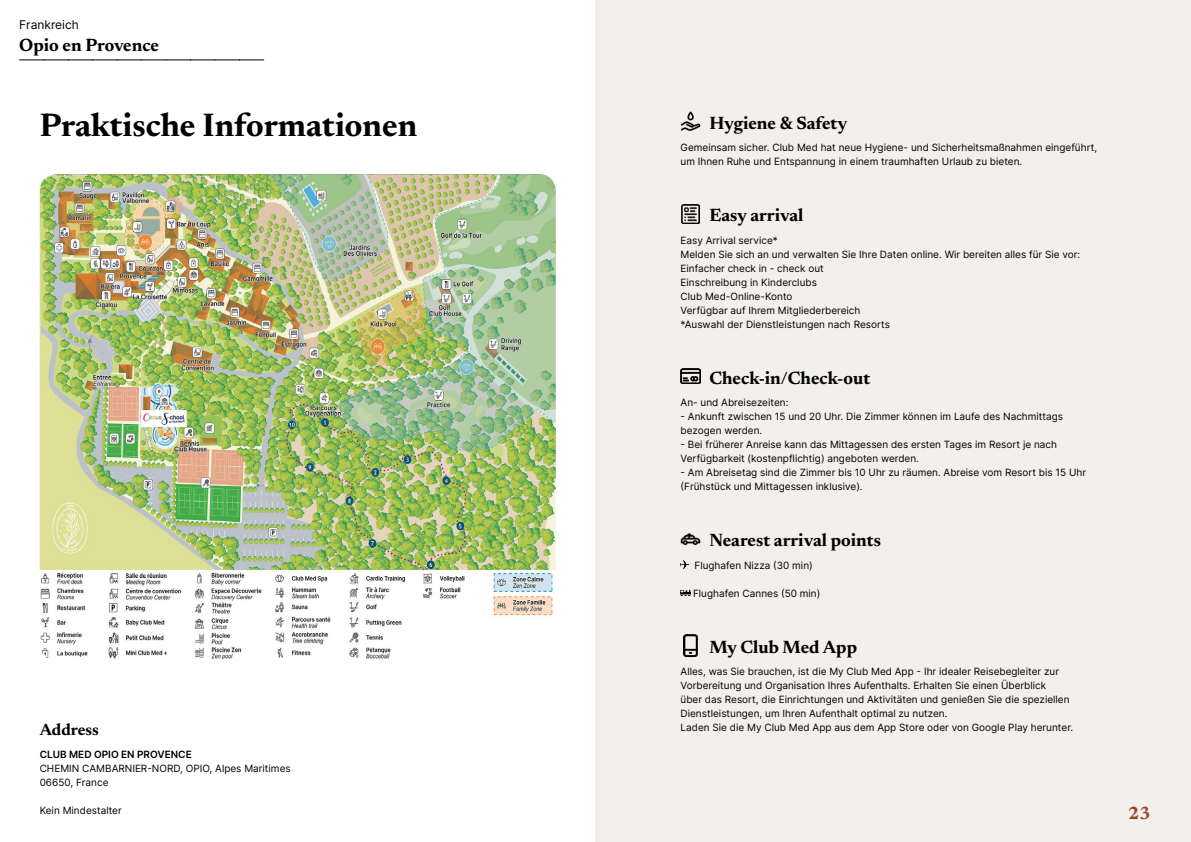
<style>
.page{position:relative;width:1191px;height:842px;background:#fff}
.page>*{position:absolute;margin:0;border:0;box-sizing:border-box;transform-origin:0 0}
.t1{font:700 33px "Newsreader 24 pt";color:#000}
.t2{font:700 18px "Newsreader 24 pt";color:#000}
.t3{font:700 18px "Newsreader 24 pt";color:#9d432c}
.t4{font:700 16.5px "Newsreader 24 pt";color:#000}
.t5{font:12px "Inter";color:#000}
.t6{font:10px/14px "Inter";color:#000}
.t7{font:600 10px "Inter";color:#000}
</style>
<div class="page">
<div style="left:595px;top:0;width:596px;height:842px;background:#f3f0ec"></div>
<img style="left:40px;top:174px;width:516px;height:486px">
<svg style="left:20px;top:60px;width:244px;height:1px"></svg>
<img style="left:680px;top:111px;width:20px;height:20px">
<img style="left:681px;top:204px;width:18px;height:20px">
<img style="left:680px;top:369px;width:20px;height:15px">
<img style="left:680px;top:533px;width:20px;height:13px">
<svg style="left:680px;top:560px;width:9px;height:9px"></svg>
<svg style="left:680px;top:590px;width:10px;height:6px"></svg>
<img style="left:684px;top:635px;width:13px;height:21px">
<p class="t5" style="left:19px;top:15px;width:61px">Frankreich</p>
<h2 class="t2" style="left:19px;top:32px;width:141px">Opio en Provence</h2>
<h1 class="t1" style="left:40px;top:101px;width:379px">Praktische Informationen</h1>
<h3 class="t4" style="left:40px;top:718px;width:61px">Address</h3>
<p class="t7" style="left:40px;top:747px;width:154px">CLUB MED OPIO EN PROVENCE</p>
<p class="t6" style="left:40px;top:761px;width:252px">CHEMIN CAMBARNIER-NORD, OPIO, Alpes Maritimes<br>06650, France</p>
<p class="t6" style="left:40px;top:803px;width:84px">Kein Mindestalter</p>
<h2 class="t2" style="left:709px;top:110px;width:139px">Hygiene &amp; Safety</h2>
<p class="t6" style="left:680px;top:140px;width:418px">Gemeinsam sicher. Club Med hat neue Hygiene- und Sicherheitsmaßnahmen eingeführt, um Ihnen Ruhe und Entspannung in einem traumhaften Urlaub zu bieten.</p>
<h2 class="t2" style="left:709px;top:202px;width:95px">Easy arrival</h2>
<p class="t6" style="left:680px;top:233px;width:401px">Easy Arrival service*<br>Melden Sie sich an und verwalten Sie Ihre Daten online. Wir bereiten alles für Sie vor:<br>Einfacher check in - check out<br>Einschreibung in Kinderclubs<br>Club Med-Online-Konto<br>Verfügbar auf Ihrem Mitgliederbereich<br>*Auswahl der Dienstleistungen nach Resorts</p>
<h2 class="t2" style="left:709px;top:365px;width:162px">Check-in/Check-out</h2>
<p class="t6" style="left:680px;top:395px;width:109px">An- und Abreisezeiten:</p>
<p class="t6" style="left:680px;top:409px;width:384px">- Ankunft zwischen 15 und 20 Uhr. Die Zimmer können im Laufe des Nachmittags bezogen werden.</p>
<p class="t6" style="left:680px;top:437px;width:378px">- Bei früherer Anreise kann das Mittagessen des ersten Tages im Resort je nach<br>Verfügbarkeit (kostenpflichtig) angeboten werden.</p>
<p class="t6" style="left:680px;top:465px;width:407px">- Am Abreisetag sind die Zimmer bis 10 Uhr zu räumen. Abreise vom Resort bis 15 Uhr (Frühstück und Mittagessen inklusive).</p>
<h2 class="t2" style="left:709px;top:527px;width:173px">Nearest arrival points</h2>
<p class="t6" style="left:694px;top:558px;width:120px">Flughafen Nizza (30 min)</p>
<p class="t6" style="left:693px;top:586px;width:129px">Flughafen Cannes (50 min)</p>
<h2 class="t2" style="left:709px;top:634px;width:149px">My Club Med App</h2>
<p class="t6" style="left:680px;top:664px;width:394px">Alles, was Sie brauchen, ist die My Club Med App - Ihr idealer Reisebegleiter zur Vorbereitung und Organisation Ihres Aufenthalts. Erhalten Sie einen Überblick<br>über das Resort, die Einrichtungen und Aktivitäten und genießen Sie die speziellen Dienstleistungen, um Ihren Aufenthalt optimal zu nutzen.<br>Laden Sie die My Club Med App aus dem App Store oder von Google Play herunter.</p>
<h2 class="t3" style="left:1128px;top:800px;width:24px">23</h2>
</div>
